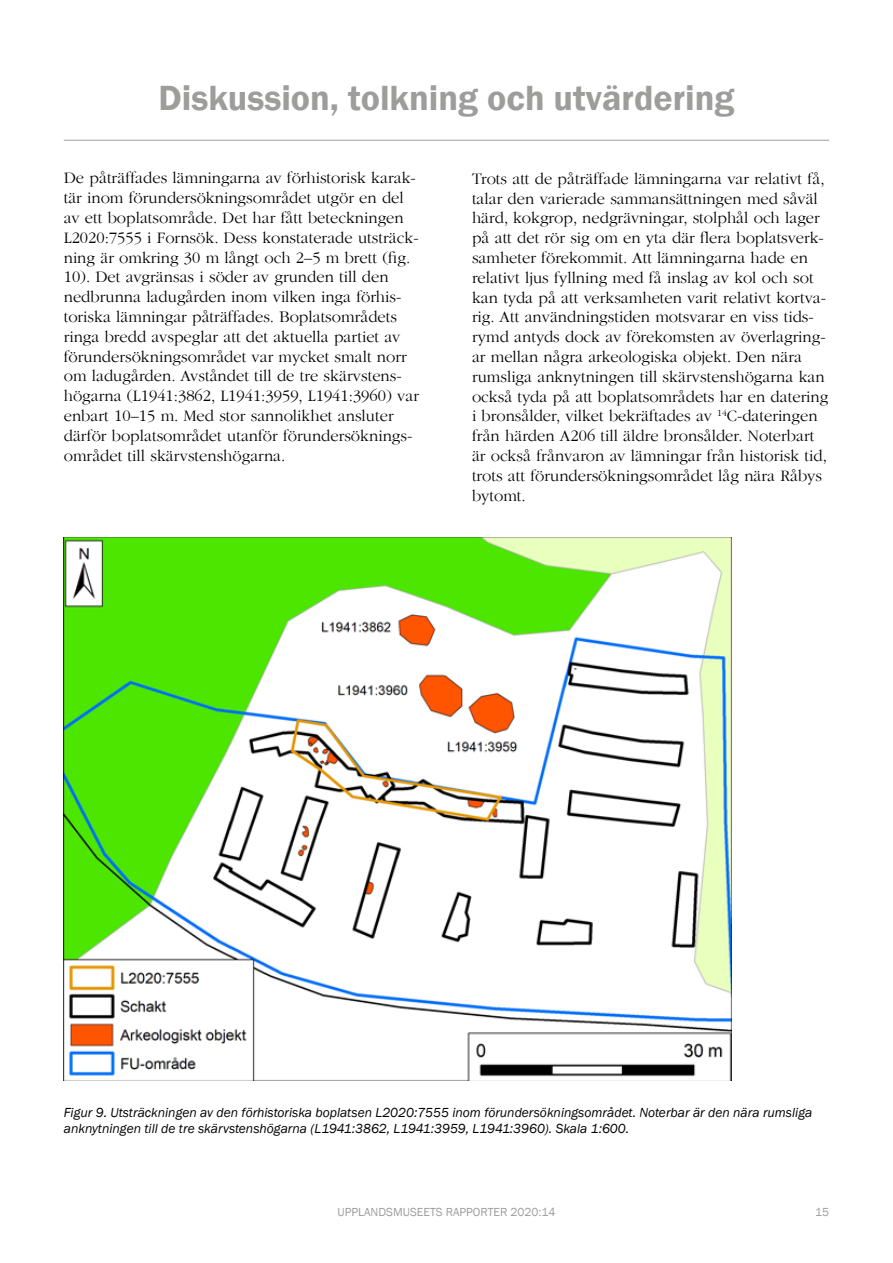
<style>
.page{position:relative;width:893px;height:1263px;background:#fff}
.page>*{position:absolute;margin:0;border:0;box-sizing:border-box;transform-origin:0 0}
.t1{font:600 36px "Franklin Gothic";color:#9d9d9c}
.t2{font:300 16.5px/19.8px "ITC Garamond Std";color:#000}
.t3{font:italic 13.5px/16.2px "Franklin Gothic";color:#000}
.t4{font:12px "Franklin Gothic";color:#9d9d9c}
</style>
<div class="page">
<hr style="left:64px;top:140px;width:765px;height:1px;background:#9d9d9c">
<img style="left:64px;top:537px;width:667px;height:543px">
<h1 class="t1" style="left:159px;top:76px;width:577px">Diskussion, tolkning och utvärdering</h1>
<p class="t2" style="left:64px;top:168px;width:357px">De påträffades lämningarna av förhistorisk karak&shy;tär inom förundersökningsområdet utgör en del av ett boplatsområde. Det har fått beteckningen L2020:7555 i Fornsök. Dess konstaterade utsträck&shy;ning är omkring 30 m långt och 2–5 m brett (fig.<br>10). Det avgränsas i söder av grunden till den nedbrunna ladugården inom vilken inga förhis&shy;toriska lämningar påträffades. Boplatsområdets ringa bredd avspeglar att det aktuella partiet av förundersökningsområdet var mycket smalt norr om ladugården. Avståndet till de tre skärvstens&shy;högarna (L1941:3862, L1941:3959, L1941:3960) var enbart 10–15 m. Med stor sannolikhet ansluter därför boplatsområdet utanför förundersöknings&shy;området till skärvstenshögarna.</p>
<p class="t2" style="left:472px;top:169px;width:358px">Trots att de påträffade lämningarna var relativt få, talar den varierade sammansättningen med såväl härd, kokgrop, nedgrävningar, stolphål och lager på att det rör sig om en yta där flera boplatsverk&shy;samheter förekommit. Att lämningarna hade en relativt ljus fyllning med få inslag av kol och sot kan tyda på att verksamheten varit relativt kortva&shy;rig. Att användningstiden motsvarar en viss tids&shy;rymd antyds dock av förekomsten av överlagring&shy;ar mellan några arkeologiska objekt. Den nära rumsliga anknytningen till skärvstenshögarna kan också tyda på att boplatsområdets har en datering i bronsålder, vilket bekräftades av <sup>14</sup>C-dateringen från härden A206 till äldre bronsålder. Noterbart är också frånvaron av lämningar från historisk tid, trots att förundersökningsområdet låg nära Råbys bytomt.</p>
<p class="t3" style="left:64px;top:1104px;width:750px">Figur 9. Utsträckningen av den förhistoriska boplatsen L2020:7555 inom förundersökningsområdet. Noterbar är den nära rumsliga anknytningen till de tre skärvstenshögarna (L1941:3862, L1941:3959, L1941:3960). Skala 1:600.</p>
<p class="t4" style="left:338px;top:1205px;width:219px">UPPLANDSMUSEETS RAPPORTER 2020:14</p>
<p class="t4" style="left:815px;top:1205px;width:15px">15</p>
</div>
